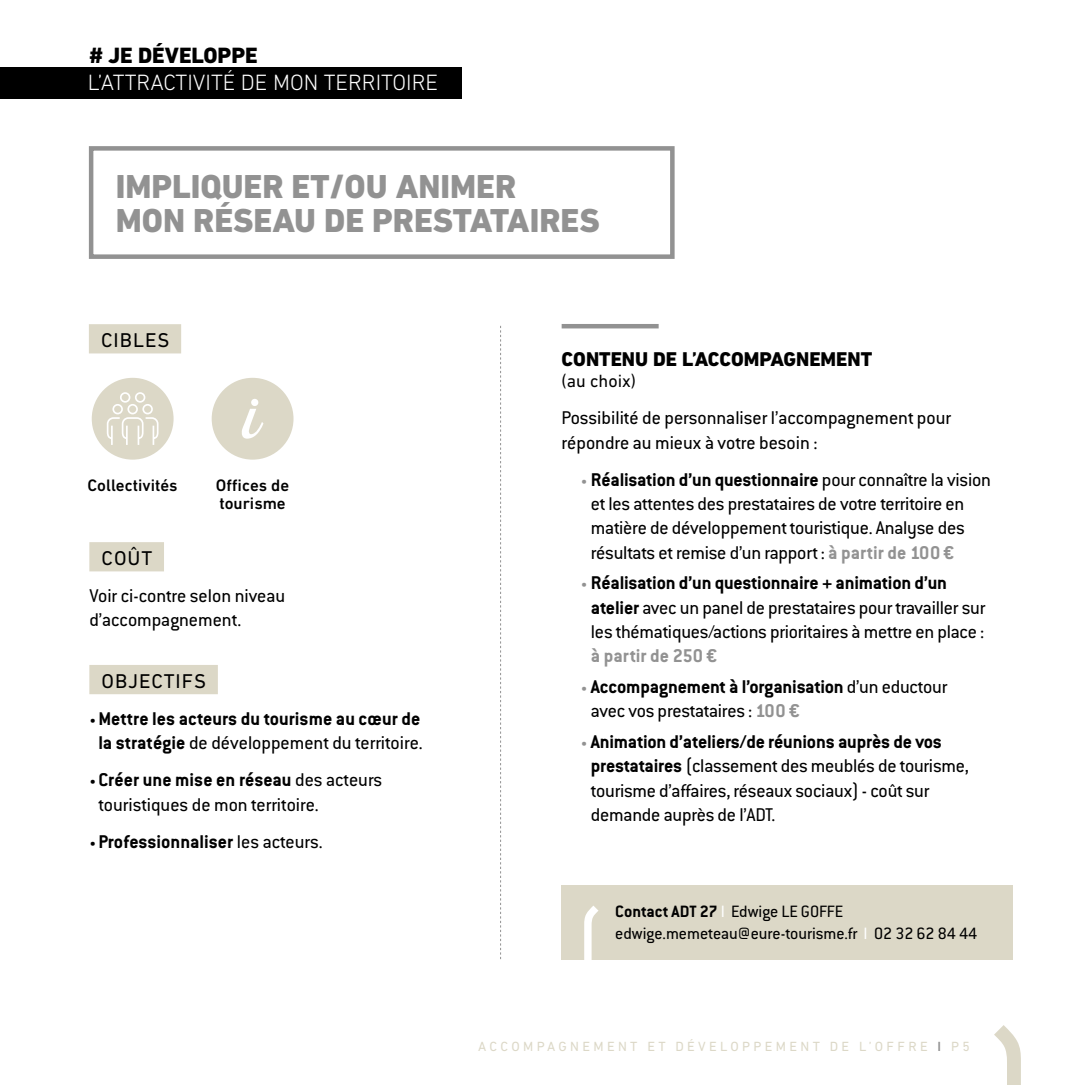
<style>
.page{position:relative;width:1085px;height:1085px;background:#fff}
.page>*{position:absolute;margin:0;border:0;box-sizing:border-box;transform-origin:0 0}
.t1{font:800 33.75px/33.8px "DIN Next LT Pro";color:#929292}
.t2{font:300 22.5px "DIN Next LT Pro";color:#fff}
.t3{font:800 22.5px "DIN Next LT Pro";color:#000}
.t4{font:20.25px/24.3px "Conduit ITC";letter-spacing:-.01em;color:#000}
.t5{font:700 20.25px/24.3px "Conduit ITC";color:#000;text-align:center}
.t6{font:800 20.25px "DIN Next LT Pro";color:#000}
.t7{font:20.25px "DIN Next LT Pro";letter-spacing:.05em;color:#000}
.t8{font:700 20.25px "Conduit ITC";color:#929292}
.t9{font:18px/21.6px "Conduit ITC";color:#000}
.t10{font:18px "DIN Next LT Pro";color:#000}
.t11{font:500 16.88px/18px "DIN Next LT Pro";color:#000}
.t12{font:13.5px "DIN Next LT Pro";letter-spacing:.25em;color:#dcd8c7}
.s1{font-weight:400;font-size:13.5px}
.s2{font-weight:400}
.s3{font-size:13.5px}
.s4{font-weight:700}
.s5{font-size:13.5px;color:#929292}
.s6{font-weight:700;color:#929292}
.s7{color:#fff}
.s8{font-weight:500;color:#929292}
</style>
<div class="page">
<svg style="left:994px;top:1025px;width:26px;height:59px"></svg>
<svg style="left:500px;top:326px;width:1px;height:633px"></svg>
<hr style="left:561px;top:324px;width:97px;height:4px;background:#929292">
<div style="left:0;top:67px;width:462px;height:32px;background:#000"></div>
<div style="left:89px;top:146px;width:585px;height:113px;border:4px solid #929292"></div>
<div style="left:89px;top:324px;width:92px;height:29px;background:#dcd8c7"></div>
<div style="left:89px;top:542px;width:75px;height:29px;background:#dcd8c7"></div>
<div style="left:89px;top:664px;width:129px;height:30px;background:#dcd8c7"></div>
<div style="left:92px;top:378px;width:81px;height:81px;background:#dcd8c7;border-radius:50%"></div>
<svg style="left:106px;top:392px;width:53px;height:53px"></svg>
<div style="left:561px;top:884px;width:451px;height:75px;background:#dcd8c7"></div>
<svg style="left:584px;top:906px;width:14px;height:53px"></svg>
<div style="left:212px;top:378px;width:81px;height:81px;background:#dcd8c7;border-radius:50%"></div>
<svg style="left:241px;top:399px;width:22px;height:39px"></svg>
<p class="t3" style="left:89px;top:42px;width:170px"># JE DÉVELOPPE</p>
<p class="t2" style="left:88px;top:69px;width:351px">L’ATTRACTIVITÉ DE MON TERRITOIRE</p>
<h1 class="t1" style="left:116px;top:170px;width:485px">IMPLIQUER ET/OU ANIMER<br>MON RÉSEAU DE PRESTATAIRES</h1>
<p class="t7" style="left:101px;top:328px;width:70px">CIBLES</p>
<p class="t11" style="left:88px;top:476px;width:92px">Collectivités</p>
<p class="t11" style="left:216px;top:476px;width:75px">Offices de tourisme</p>
<p class="t7" style="left:102px;top:546px;width:52px">COÛT</p>
<p class="t4" style="left:89px;top:583px;width:197px">Voir ci-contre selon niveau d’accompagnement.</p>
<p class="t7" style="left:102px;top:669px;width:106px">OBJECTIFS</p>
<p class="t5" style="left:89px;top:705px;width:335px"><span class="s1">•</span> Mettre les acteurs du tourisme au cœur de la stratégie <span class="s2">de développement du territoire.</span></p>
<p class="t4" style="left:98px;top:767px;width:285px;text-indent:-9px"><span class="s3">•</span> <span class="s4">Créer une mise en réseau</span> des acteurs touristiques de mon territoire.</p>
<p class="t5" style="left:89px;top:828px;width:235px"><span class="s1">•</span> Professionnaliser <span class="s2">les acteurs.</span></p>
<p class="t6" style="left:561px;top:346px;width:312px">CONTENU DE L’ACCOMPAGNEMENT</p>
<p class="t10" style="left:561px;top:370px;width:76px">(au choix)</p>
<p class="t4" style="left:561px;top:405px;width:391px">Possibilité de personnaliser l’accompagnement pour répondre au mieux à votre besoin :</p>
<p class="t4" style="left:590px;top:466px;width:401px;text-indent:-10px"><span class="s5">•</span> <span class="s4">Réalisation d’un questionnaire</span> pour connaître la vision et les attentes des prestataires de votre territoire en matière de développement touristique. Analyse des résultats et remise d’un rapport : <span class="s6">à partir de 100 €</span></p>
<p class="t4" style="left:590px;top:570px;width:396px;text-indent:-10px"><span class="s5">•</span> <span class="s4">Réalisation d’un questionnaire + animation d’un atelier</span> avec un panel de prestataires pour travailler sur les thématiques/actions prioritaires à mettre en place :</p>
<p class="t8" style="left:590px;top:643px;width:127px">à partir de 250 €</p>
<p class="t4" style="left:590px;top:673px;width:358px;text-indent:-10px"><span class="s5">•</span> <span class="s4">Accompagnement à l’organisation</span> d’un eductour avec vos prestataires : <span class="s6">100 €</span></p>
<p class="t4" style="left:590px;top:728px;width:379px;text-indent:-10px"><span class="s5">•</span> <span class="s4">Animation d’ateliers/de réunions auprès de vos prestataires</span> (classement des meublés de tourisme, tourisme d’affaires, réseaux sociaux) - coût sur demande auprès de l’ADT.</p>
<p class="t9" style="left:615px;top:899px;width:363px"><span class="s4">Contact ADT 27</span> <span class="s7">I</span> Edwige LE GOFFE edwige.memeteau@eure-tourisme.fr <span class="s7">I</span> 02 32 62 84 44</p>
<p class="t12" style="left:478px;top:1038px;width:493px">ACCOMPAGNEMENT ET DÉVELOPPEMENT DE L’OFFRE <span class="s8">I</span> P5</p>
</div>
